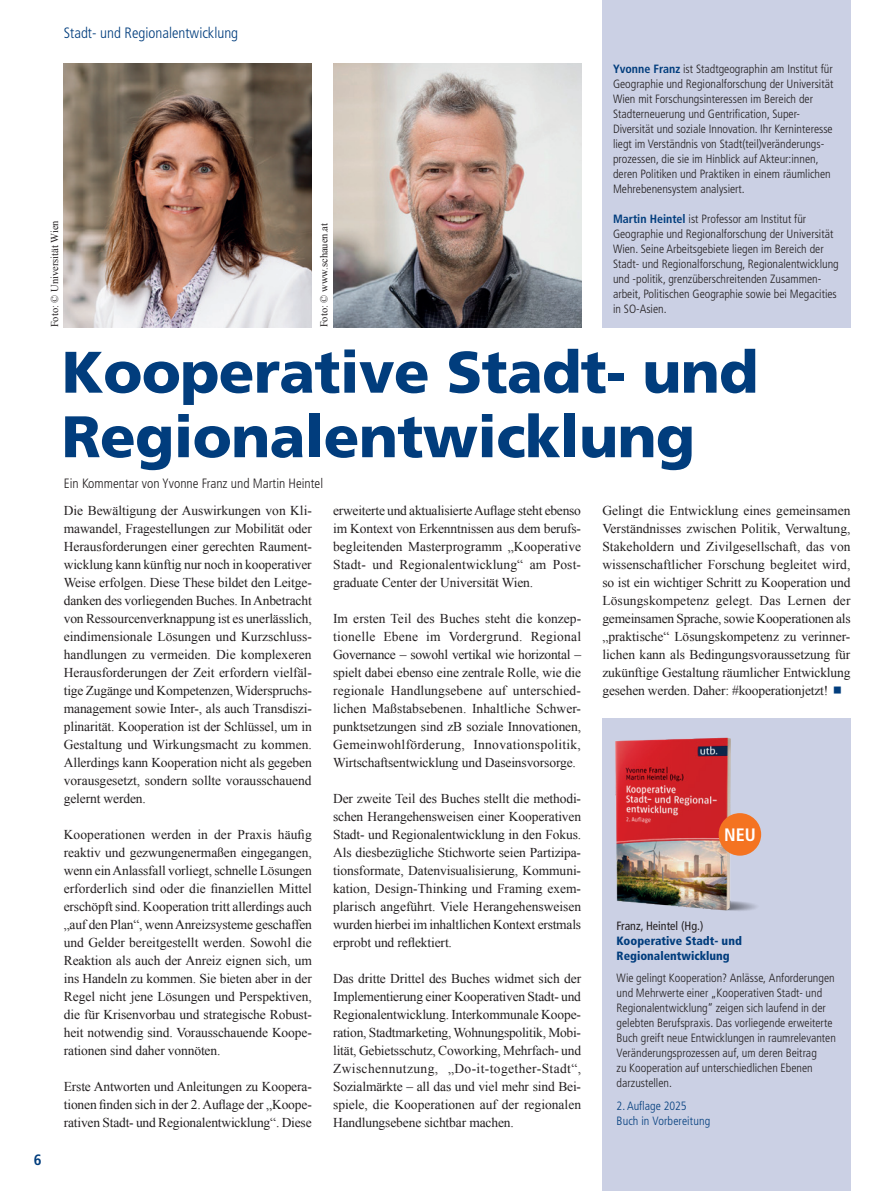
<style>
.page{position:relative;width:893px;height:1191px;background:#fff}
.page>*{position:absolute;margin:0;border:0;box-sizing:border-box;transform-origin:0 0}
.redak_h1_kleiner{font:900 58.5px/64.5px "Frutiger LT Pro";letter-spacing:-.01em;color:#013d7d}
.t1{font:700 condensed 18px "Frutiger LT Std";color:#fff}
.redak_bold_10_15{font:300 condensed 15px "Frutiger LT Pro";color:#013d7d}
.t2{font:700 condensed 15px "Frutiger LT Std";color:#013d7d}
.buch_txt_8_10pt{font:13.5px/18px "Times New Roman";letter-spacing:-.01em;color:#231f20;text-align:justify}
.buch_txt_8_10pt-2{font:300 condensed 13.5px "Frutiger LT Std";color:#231f20}
.buch_txt_8_10pt-3{font:300 condensed 12px/15px "Frutiger LT Std";color:#231f20}
.buch_h2_8pt_bold{font:900 condensed 12px/15px "Frutiger LT Std";color:#013d7d}
.t3{font:300 condensed 12px "Frutiger LT Std";letter-spacing:.005em;color:#013d7d}
.buch_h2_8pt_bold-2{font:condensed 12px "Frutiger LT Std";color:#231f20}
.t4{font:10.5px "Times New Roman";color:#231f20}
.s1{font-weight:700;color:#013d7d}
</style>
<div class="page">
<img style="left:64px;top:64px;width:248px;height:263px">
<img style="left:333px;top:64px;width:248px;height:263px">
<div style="left:602px;top:0;width:248px;height:327px;background:#cbd0e4"></div>
<div style="left:602px;top:718px;width:248px;height:473px;background:#cbd0e4"></div>
<img style="left:615px;top:737px;width:147px;height:174px">
<div style="left:719px;top:813px;width:42px;height:42px;background:#f47321;border-radius:50%"></div>
<p class="t2" style="left:34px;top:1150px;width:9px">6</p>
<p class="redak_bold_10_15" style="left:64px;top:24px;width:176px">Stadt- und Regionalentwicklung</p>
<p class="t4" style="left:48px;top:327px;width:108px;rotate:-90deg">Foto: © Universität Wien</p>
<p class="t4" style="left:317px;top:327px;width:106px;rotate:-90deg">Foto: © www.schauen.at</p>
<p class="buch_txt_8_10pt-3" style="left:613px;top:61px;width:222px"><span class="s1">Yvonne Franz</span> ist Stadtgeographin am Institut für Geographie und Regionalforschung der Universität Wien mit Forschungsinteressen im Bereich der Stadterneuerung und Gentrification, Super-Diversität und soziale Innovation. Ihr Kerninteresse liegt im Verständnis von Stadt(teil)veränderungs&shy;prozessen, die sie im Hinblick auf Akteur:innen, deren Politiken und Praktiken in einem räumlichen Mehrebenensystem analysiert.</p>
<p class="buch_txt_8_10pt-3" style="left:613px;top:211px;width:227px"><span class="s1">Martin Heintel</span> ist Professor am Institut für Geographie und Regionalforschung der Universität Wien. Seine Arbeitsgebiete liegen im Bereich der Stadt- und Regionalforschung, Regionalentwicklung und -politik, grenzüberschreitenden Zusammen&shy;arbeit, Politischen Geographie sowie bei Megacities in SO-Asien.</p>
<p class="redak_h1_kleiner" style="left:62px;top:340px;width:698px">Kooperative Stadt- und<br>Regionalentwicklung</p>
<p class="buch_txt_8_10pt" style="left:333px;top:501px;width:250px">erweiterte und aktualisierte Auflage steht ebenso im Kontext von Erkenntnissen aus dem berufs&shy;begleitenden Masterprogramm „Kooperative Stadt- und Regionalentwicklung“ am Post&shy;graduate Center der Universität Wien.</p>
<p class="buch_txt_8_10pt" style="left:333px;top:609px;width:250px">Im ersten Teil des Buches steht die konzep&shy;tionelle Ebene im Vordergrund. Regional Governance – sowohl vertikal wie horizontal – spielt dabei ebenso eine zentrale Rolle, wie die regionale Handlungsebene auf unterschied&shy;lichen Maßstabsebenen. Inhaltliche Schwer&shy;punktsetzungen sind zB soziale Innovationen, Gemeinwohlförderung, Innovationspolitik, Wirtschaftsentwicklung und Daseinsvorsorge.</p>
<p class="buch_txt_8_10pt" style="left:333px;top:789px;width:250px">Der zweite Teil des Buches stellt die methodi&shy;schen Herangehensweisen einer Kooperativen Stadt- und Regionalentwicklung in den Fokus.<br>Als diesbezügliche Stichworte seien Partizipa&shy;tionsformate, Datenvisualisierung, Kommuni&shy;kation, Design-Thinking und Framing exem&shy;plarisch angeführt. Viele Herangehensweisen wurden hierbei im inhaltlichen Kontext erstmals erprobt und reflektiert.</p>
<p class="buch_txt_8_10pt" style="left:333px;top:969px;width:250px">Das dritte Drittel des Buches widmet sich der Implementierung einer Kooperativen Stadt- und Regionalentwicklung. Interkommunale Koope&shy;ration, Stadtmarketing, Wohnungspolitik, Mobi&shy;lität, Gebietsschutz, Coworking, Mehrfach- und Zwischennutzung, „Do-it-together-Stadt“, Sozialmärkte – all das und viel mehr sind Bei&shy;spiele, die Kooperationen auf der regionalen Handlungsebene sichtbar machen.</p>
<p class="buch_txt_8_10pt-2" style="left:64px;top:475px;width:261px">Ein Kommentar von Yvonne Franz und Martin Heintel</p>
<p class="buch_txt_8_10pt" style="left:64px;top:501px;width:250px">Die Bewältigung der Auswirkungen von Kli&shy;mawandel, Fragestellungen zur Mobilität oder Herausforderungen einer gerechten Raument&shy;wicklung kann künftig nur noch in kooperativer Weise erfolgen. Diese These bildet den Leitge&shy;danken des vorliegenden Buches. In Anbetracht von Ressourcenverknappung ist es unerlässlich, eindimensionale Lösungen und Kurzschluss&shy;handlungen zu vermeiden. Die komplexeren Herausforderungen der Zeit erfordern vielfäl&shy;tige Zugänge und Kompetenzen, Widerspruchs&shy;management sowie Inter-, als auch Transdiszi&shy;plinarität. Kooperation ist der Schlüssel, um in Gestaltung und Wirkungsmacht zu kommen.<br>Allerdings kann Kooperation nicht als gegeben vorausgesetzt, sondern sollte vorausschauend gelernt werden.</p>
<p class="buch_txt_8_10pt" style="left:64px;top:825px;width:250px">Kooperationen werden in der Praxis häufig reaktiv und gezwungenermaßen eingegangen, wenn ein Anlassfall vorliegt, schnelle Lösungen erforderlich sind oder die finanziellen Mittel erschöpft sind. Kooperation tritt allerdings auch „auf den Plan“, wenn Anreizsysteme geschaffen und Gelder bereitgestellt werden. Sowohl die Reaktion als auch der Anreiz eignen sich, um ins Handeln zu kommen. Sie bieten aber in der Regel nicht jene Lösungen und Perspektiven, die für Krisenvorbau und strategische Robust&shy;heit notwendig sind. Vorausschauende Koope&shy;rationen sind daher vonnöten.</p>
<p class="buch_txt_8_10pt" style="left:64px;top:1077px;width:250px">Erste Antworten und Anleitungen zu Koopera&shy;tionen finden sich in der 2. Auflage der „Koope&shy;rativen Stadt- und Regionalentwicklung“. Diese</p>
<p class="buch_txt_8_10pt" style="left:602px;top:501px;width:250px">Gelingt die Entwicklung eines gemeinsamen Verständnisses zwischen Politik, Verwaltung, Stakeholdern und Zivilgesellschaft, das von wissenschaftlicher Forschung begleitet wird, so ist ein wichtiger Schritt zu Kooperation und Lösungskompetenz gelegt. Das Lernen der gemeinsamen Sprache, sowie Kooperationen als „praktische“ Lösungskompetenz zu verinner&shy;lichen kann als Bedingungsvoraussetzung für zukünftige Gestaltung räumlicher Entwicklung gesehen werden. Daher: #kooperationjetzt!</p>
<p class="t1" style="left:724px;top:824px;width:33px">NEU</p>
<p class="buch_h2_8pt_bold-2" style="left:617px;top:918px;width:88px">Franz, Heintel (Hg.)</p>
<p class="buch_h2_8pt_bold" style="left:617px;top:933px;width:127px">Kooperative Stadt- und<br>Regionalentwicklung</p>
<p class="buch_txt_8_10pt-3" style="left:617px;top:971px;width:221px">Wie gelingt Kooperation? Anlässe, Anforderungen und Mehrwerte einer „Kooperativen Stadt- und Regionalentwicklung“ zeigen sich laufend in der gelebten Berufspraxis. Das vorliegende erweiterte Buch greift neue Entwicklungen in raumrelevanten Veränderungsprozessen auf, um deren Beitrag<br>zu Kooperation auf unterschiedlichen Ebenen darzustellen.</p>
<p class="t3" style="left:617px;top:1099px;width:72px">2. Auflage 2025</p>
<p class="t3" style="left:617px;top:1114px;width:95px">Buch in Vorbereitung</p>
</div>
